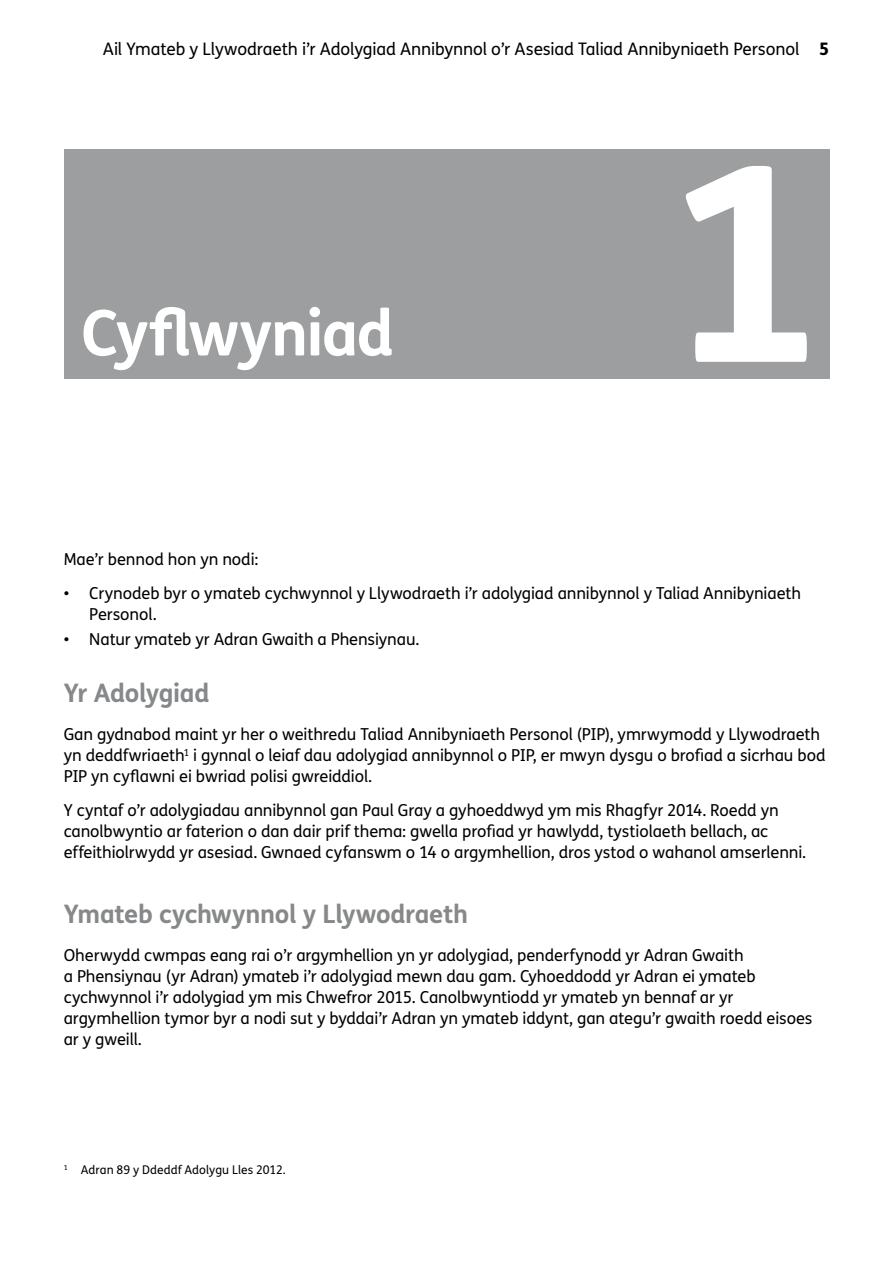
<style>
.page{position:relative;width:893px;height:1263px;background:#fff}
.page>*{position:absolute;margin:0;border:0;box-sizing:border-box;transform-origin:0 0}
.t1{font:700 272.1px "FS Me";color:#fff}
.t2{font:700 63px "FS Me";letter-spacing:-.025em;color:#fff}
.t3{font:700 25.5px "FS Me";letter-spacing:-.015em;color:#86888a}
.t4{font:17.25px "FS Me";letter-spacing:-.01em;color:#000}
.t5{font:16.5px/21px "FS Me";letter-spacing:-.01em;color:#000}
.t6{font:12px "FS Me";color:#000}
.s1{font-weight:800}
</style>
<div class="page">
<div style="left:64px;top:149px;width:766px;height:229px;background:#9c9e9f"></div>
<p class="t4" style="left:103px;top:38px;width:728px">Ail Ymateb y Llywodraeth i’r Adolygiad Annibynnol o’r Asesiad Taliad Annibyniaeth Personol <span class="s1">5</span></p>
<h2 class="t2" style="left:81px;top:284px;width:314px">Cyflwyniad</h2>
<h1 class="t1" style="left:668px;top:55px;width:162px">1</h1>
<p class="t5" style="left:64px;top:549px;width:196px">Mae’r bennod hon yn nodi:</p>
<p class="t5" style="left:89px;top:582px;width:713px;text-indent:-25px">• Crynodeb byr o ymateb cychwynnol y Llywodraeth i’r adolygiad annibynnol y Taliad Annibyniaeth<br>Personol.</p>
<p class="t5" style="left:64px;top:629px;width:357px">• Natur ymateb yr Adran Gwaith a Phensiynau.</p>
<h3 class="t3" style="left:64px;top:673px;width:147px">Yr Adolygiad</h3>
<p class="t5" style="left:64px;top:723px;width:763px">Gan gydnabod maint yr her o weithredu Taliad Annibyniaeth Personol (PIP), ymrwymodd y Llywodraeth yn deddfwriaeth<sup>1</sup> i gynnal o leiaf dau adolygiad annibynnol o PIP, er mwyn dysgu o brofiad a sicrhau bod<br>PIP yn cyflawni ei bwriad polisi gwreiddiol.</p>
<p class="t5" style="left:64px;top:799px;width:744px">Y cyntaf o’r adolygiadau annibynnol gan Paul Gray a gyhoeddwyd ym mis Rhagfyr 2014. Roedd yn canolbwyntio ar faterion o dan dair prif thema: gwella profiad yr hawlydd, tystiolaeth bellach, ac effeithiolrwydd yr asesiad. Gwnaed cyfanswm o 14 o argymhellion, dros ystod o wahanol amserlenni.</p>
<h3 class="t3" style="left:64px;top:894px;width:406px">Ymateb cychwynnol y Llywodraeth</h3>
<p class="t5" style="left:64px;top:944px;width:750px">Oherwydd cwmpas eang rai o’r argymhellion yn yr adolygiad, penderfynodd yr Adran Gwaith<br>a Phensiynau (yr Adran) ymateb i’r adolygiad mewn dau gam. Cyhoeddodd yr Adran ei ymateb cychwynnol i’r adolygiad ym mis Chwefror 2015. Canolbwyntiodd yr ymateb yn bennaf ar yr argymhellion tymor byr a nodi sut y byddai’r Adran yn ymateb iddynt, gan ategu’r gwaith roedd eisoes ar y gweill.</p>
<p class="t6" style="left:64px;top:1161px;width:223px"><sup>1</sup> Adran 89 y Ddeddf Adolygu Lles 2012.</p>
</div>
